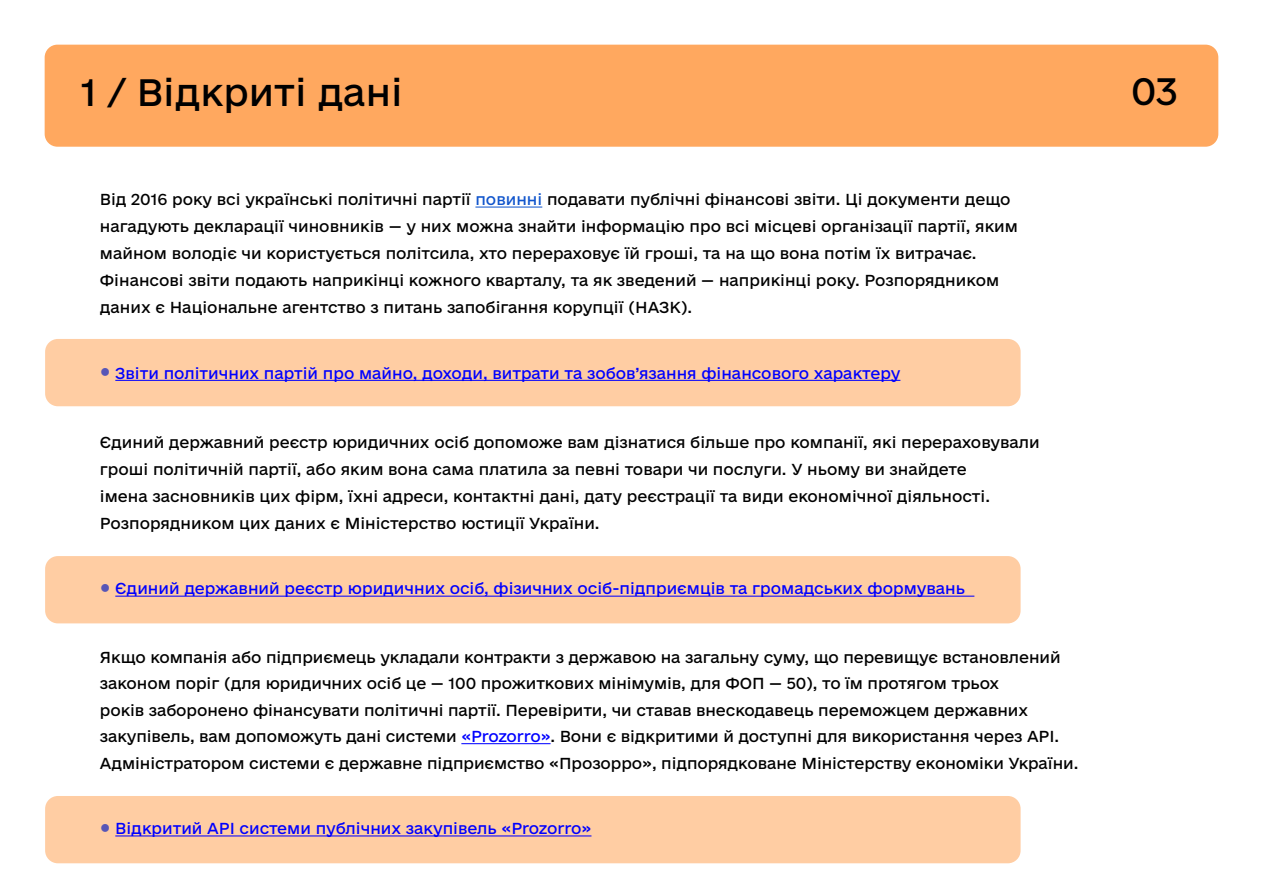
<style>
.page{position:relative;width:1263px;height:893px;background:#fff}
.page>*{position:absolute;margin:0;border:0;box-sizing:border-box;transform-origin:0 0}
.t1{font:36px "e Ukraine Regular";color:#000}
.t2{font:15px/27px "e Ukraine Regular";letter-spacing:-.005em;color:#000}
.t3{font:15px "e Ukraine Regular";color:#00f}
.s1{color:#15c}
.s2{font-family:"Trebuchet MS";font-size:18px;color:#5756b7}
.s3{color:#00f}
</style>
<div class="page">
<div style="left:45px;top:45px;width:1173px;height:102px;background:#ffa85f;border-radius:13px"></div>
<div style="left:45px;top:339px;width:975px;height:67px;background:#ffcda3;border-radius:13px"></div>
<div style="left:45px;top:556px;width:975px;height:67px;background:#ffcda3;border-radius:13px"></div>
<div style="left:45px;top:796px;width:975px;height:67px;background:#ffcda3;border-radius:13px"></div>
<hr style="left:475px;top:207px;width:67px;height:1px;background:#15c">
<hr style="left:115px;top:380px;width:785px;height:1px;background:#00f">
<hr style="left:115px;top:596px;width:859px;height:1px;background:#00f">
<hr style="left:461px;top:743px;width:90px;height:1px;background:#00f">
<hr style="left:115px;top:835px;width:476px;height:1px;background:#00f">
<h1 class="t1" style="left:81px;top:71px;width:323px">1 / Відкриті дані</h1>
<h1 class="t1" style="left:1131px;top:69px;width:48px">03</h1>
<p class="t2" style="left:100px;top:187px;width:919px">Від 2016 року всі українські політичні партії <span class="s1">повинні</span> подавати публічні фінансові звіти. Ці документи дещо нагадують декларації чиновників — у них можна знайти інформацію про всі місцеві організації партії, яким майном володіє чи користується політсила, хто перераховує їй гроші, та на що вона потім їх витрачає.<br>Фінансові звіти подають наприкінці кожного кварталу, та як зведений — наприкінці року. Розпорядником даних є Національне агентство з питань запобігання корупції (НАЗК).</p>
<p class="t3" style="left:100px;top:364px;width:802px"><span class="s2">●</span> Звіти політичних партій про майно, доходи, витрати та зобов’язання фінансового характеру</p>
<p class="t2" style="left:100px;top:429px;width:941px">Єдиний державний реєстр юридичних осіб допоможе вам дізнатися більше про компанії, які перераховували гроші політичній партії, або яким вона сама платила за певні товари чи послуги. У ньому ви знайдете<br>імена засновників цих фірм, їхні адреси, контактні дані, дату реєстрації та види економічної діяльності.<br>Розпорядником цих даних є Міністерство юстиції України.</p>
<p class="t3" style="left:100px;top:580px;width:866px"><span class="s2">●</span> Єдиний державний реєстр юридичних осіб, фізичних осіб-підприємців та громадських формувань</p>
<p class="t2" style="left:100px;top:645px;width:980px;line-height:26.4px">Якщо компанія або підприємець укладали контракти з державою на загальну суму, що перевищує встановлений законом поріг (для юридичних осіб це — 100 прожиткових мінімумів, для ФОП — 50), то їм протягом трьох<br>років заборонено фінансувати політичні партії. Перевірити, чи ставав внескодавець переможцем державних закупівель, вам допоможуть дані системи <span class="s3">«Prozorro»</span>. Вони є відкритими й доступні для використання через АРІ.<br>Адміністратором системи є державне підприємство «Прозорро», підпорядковане Міністерству економіки України.</p>
<p class="t3" style="left:100px;top:819px;width:493px"><span class="s2">●</span> Відкритий АРІ системи публічних закупівель «Prozorro»</p>
</div>
